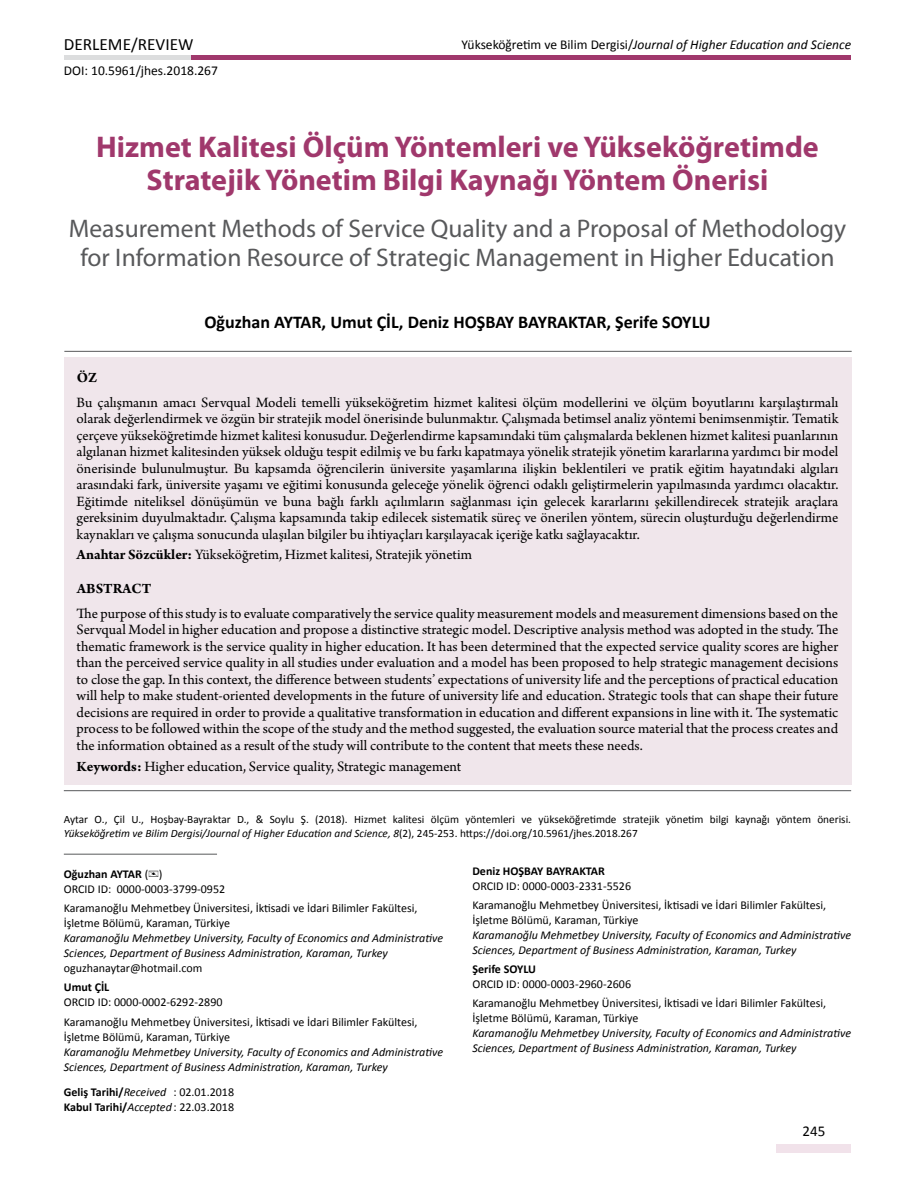
<style>
.page{position:relative;width:915px;height:1191px;background:#fff}
.page>*{position:absolute;margin:0;border:0;box-sizing:border-box;transform-origin:0 0}
.t1{font:700 30px/33px "Myriad Pro";color:#a0386c;text-align:center}
.t2{font:25.5px/29.2px "Myriad Pro";color:#58595b;text-align:center}
.t3{font:700 18px "Calibri";color:#000}
.t4{font:17.25px "Calibri";color:#000}
.t5{font:15px/16.5px "Arno Pro";color:#000;text-align:justify}
.t6{font:700 15px "Arno Pro";letter-spacing:.005em;color:#000}
.t7{font:15px "Calibri";color:#000}
.t8{font:italic 13.5px "Calibri";color:#000}
.t9{font:13.5px "Calibri";color:#000}
.t10{font:12px/19.2px "Calibri";color:#000}
.t11{font:italic 12px/15px "Calibri";color:#000}
.t12{font:700 12px/15px "Calibri";color:#000}
.t13{font:11.25px/13.5px "Calibri";color:#000}
.s1{font-style:normal}
.s2{font-weight:700}
.s3{font-style:italic}
.s4{font-weight:400;font-style:italic}
.s5{font-weight:400}
</style>
<div class="page">
<div style="left:776px;top:1144px;width:74px;height:8px;background:#f1e2ea"></div>
<div style="left:64px;top:55px;width:132px;height:5px;background:#dcddde"></div>
<div style="left:191px;top:55px;width:659px;height:5px;background:#a0386c"></div>
<div style="left:64px;top:357px;width:786px;height:427px;background:#f0e6eb"></div>
<hr style="left:64px;top:790px;width:786px;height:1px;background:#58595b">
<hr style="left:64px;top:351px;width:787px;height:1px;background:#58595b">
<hr style="left:64px;top:853px;width:153px;height:1px;background:#58595b">
<p class="t4" style="left:64px;top:34px;width:131px">DERLEME/REVIEW</p>
<p class="t9" style="left:64px;top:62px;width:156px">DOI: 10.5961/jhes.2018.267</p>
<p class="t8" style="left:461px;top:36px;width:391px"><span class="s1">Yükseköğretim ve Bilim Dergisi/</span>Journal of Higher Education and Science</p>
<h1 class="t1" style="left:96px;top:130px;width:724px">Hizmet Kalitesi Ölçüm Yöntemleri ve Yükseköğretimde<br>Stratejik Yönetim Bilgi Kaynağı Yöntem Önerisi</h1>
<h2 class="t2" style="left:69px;top:213px;width:778px">Measurement Methods of Service Quality and a Proposal of Methodology for Information Resource of Strategic Management in Higher Education</h2>
<p class="t3" style="left:204px;top:310px;width:507px">Oğuzhan AYTAR, Umut ÇİL, Deniz HOŞBAY BAYRAKTAR, Şerife SOYLU</p>
<p class="t6" style="left:77px;top:368px;width:22px">ÖZ</p>
<p class="t5" style="left:77px;top:394px;width:763px">Bu çalışmanın amacı Servqual Modeli temelli yükseköğretim hizmet kalitesi ölçüm modellerini ve ölçüm boyutlarını karşılaştırmalı olarak değerlendirmek ve özgün bir stratejik model önerisinde bulunmaktır. Çalışmada betimsel analiz yöntemi benimsenmiştir. Tematik çerçeve yükseköğretimde hizmet kalitesi konusudur. Değerlendirme kapsamındaki tüm çalışmalarda beklenen hizmet kalitesi puanlarının algılanan hizmet kalitesinden yüksek olduğu tespit edilmiş ve bu farkı kapatmaya yönelik stratejik yönetim kararlarına yardımcı bir model önerisinde bulunulmuştur. Bu kapsamda öğrencilerin üniversite yaşamlarına ilişkin beklentileri ve pratik eğitim hayatındaki algıları arasındaki fark, üniversite yaşamı ve eğitimi konusunda geleceğe yönelik öğrenci odaklı geliştirmelerin yapılmasında yardımcı olacaktır.<br>Eğitimde niteliksel dönüşümün ve buna bağlı farklı açılımların sağlanması için gelecek kararlarını şekillendirecek stratejik araçlara gereksinim duyulmaktadır. Çalışma kapsamında takip edilecek sistematik süreç ve önerilen yöntem, sürecin oluşturduğu değerlendirme kaynakları ve çalışma sonucunda ulaşılan bilgiler bu ihtiyaçları karşılayacak içeriğe katkı sağlayacaktır.</p>
<p class="t5" style="left:77px;top:547px;width:397px"><span class="s2">Anahtar Sözcükler:</span> Yükseköğretim, Hizmet kalitesi, Stratejik yönetim</p>
<p class="t6" style="left:77px;top:579px;width:76px">ABSTRACT</p>
<p class="t5" style="left:77px;top:606px;width:763px">The purpose of this study is to evaluate comparatively the service quality measurement models and measurement dimensions based on the Servqual Model in higher education and propose a distinctive strategic model. Descriptive analysis method was adopted in the study. The thematic framework is the service quality in higher education. It has been determined that the expected service quality scores are higher than the perceived service quality in all studies under evaluation and a model has been proposed to help strategic management decisions to close the gap. In this context, the difference between students’ expectations of university life and the perceptions of practical education will help to make student-oriented developments in the future of university life and education. Strategic tools that can shape their future decisions are required in order to provide a qualitative transformation in education and different expansions in line with it. The systematic process to be followed within the scope of the study and the method suggested, the evaluation source material that the process creates and the information obtained as a result of the study will contribute to the content that meets these needs.</p>
<p class="t5" style="left:77px;top:758px;width:386px"><span class="s2">Keywords:</span> Higher education, Service quality, Strategic management</p>
<p class="t13" style="left:64px;top:813px;width:788px">Aytar O., Çil U., Hoşbay-Bayraktar D., &amp; Soylu Ş. (2018). Hizmet kalitesi ölçüm yöntemleri ve yükseköğretimde stratejik yönetim bilgi kaynağı yöntem önerisi.<br><span class="s3">Yükseköğretim ve Bilim Dergisi/Journal of Higher Education and Science, 8</span>(2), 245-253. https://doi.org/10.5961/jhes.2018.267</p>
<p class="t10" style="left:64px;top:866px;width:163px;line-height:15px"><span class="s2">Oğuzhan AYTAR</span> ( )<br>ORCID ID: 0000-0003-3799-0952</p>
<p class="t10" style="left:64px;top:900px;width:355px;line-height:15px">Karamanoğlu Mehmetbey Üniversitesi, İktisadi ve İdari Bilimler Fakültesi,<br>İşletme Bölümü, Karaman, Türkiye</p>
<p class="t11" style="left:64px;top:930px;width:380px">Karamanoğlu Mehmetbey University, Faculty of Economics and Administrative<br>Sciences, Department of Business Administration, Karaman, Turkey</p>
<p class="t10" style="left:64px;top:958px;width:140px">oguzhanaytar@hotmail.com</p>
<p class="t12" style="left:64px;top:980px;width:47px">Umut ÇİL</p>
<p class="t10" style="left:64px;top:993px;width:355px">ORCID ID: 0000-0002-6292-2890<br>Karamanoğlu Mehmetbey Üniversitesi, İktisadi ve İdari Bilimler Fakültesi,</p>
<p class="t10" style="left:64px;top:1027px;width:168px">İşletme Bölümü, Karaman, Türkiye</p>
<p class="t11" style="left:64px;top:1043px;width:380px">Karamanoğlu Mehmetbey University, Faculty of Economics and Administrative<br>Sciences, Department of Business Administration, Karaman, Turkey</p>
<p class="t12" style="left:64px;top:1084px;width:172px">Geliş Tarihi/<span class="s4">Received</span> <span class="s5">: 02.01.2018<br></span>Kabul Tarihi/<span class="s4">Accepted</span><span class="s5">: 22.03.2018</span></p>
<p class="t12" style="left:472px;top:863px;width:134px">Deniz HOŞBAY BAYRAKTAR</p>
<p class="t10" style="left:472px;top:876px;width:355px">ORCID ID: 0000-0003-2331-5526<br>Karamanoğlu Mehmetbey Üniversitesi, İktisadi ve İdari Bilimler Fakültesi,</p>
<p class="t10" style="left:472px;top:910px;width:168px">İşletme Bölümü, Karaman, Türkiye</p>
<p class="t11" style="left:472px;top:927px;width:380px">Karamanoğlu Mehmetbey University, Faculty of Economics and Administrative<br>Sciences, Department of Business Administration, Karaman, Turkey</p>
<p class="t12" style="left:472px;top:961px;width:65px">Şerife SOYLU</p>
<p class="t10" style="left:472px;top:974px;width:355px">ORCID ID: 0000-0003-2960-2606<br>Karamanoğlu Mehmetbey Üniversitesi, İktisadi ve İdari Bilimler Fakültesi,</p>
<p class="t10" style="left:472px;top:1008px;width:168px">İşletme Bölümü, Karaman, Türkiye</p>
<p class="t11" style="left:472px;top:1025px;width:380px">Karamanoğlu Mehmetbey University, Faculty of Economics and Administrative<br>Sciences, Department of Business Administration, Karaman, Turkey</p>
<p class="t7" style="left:802px;top:1121px;width:24px">245</p>
</div>
